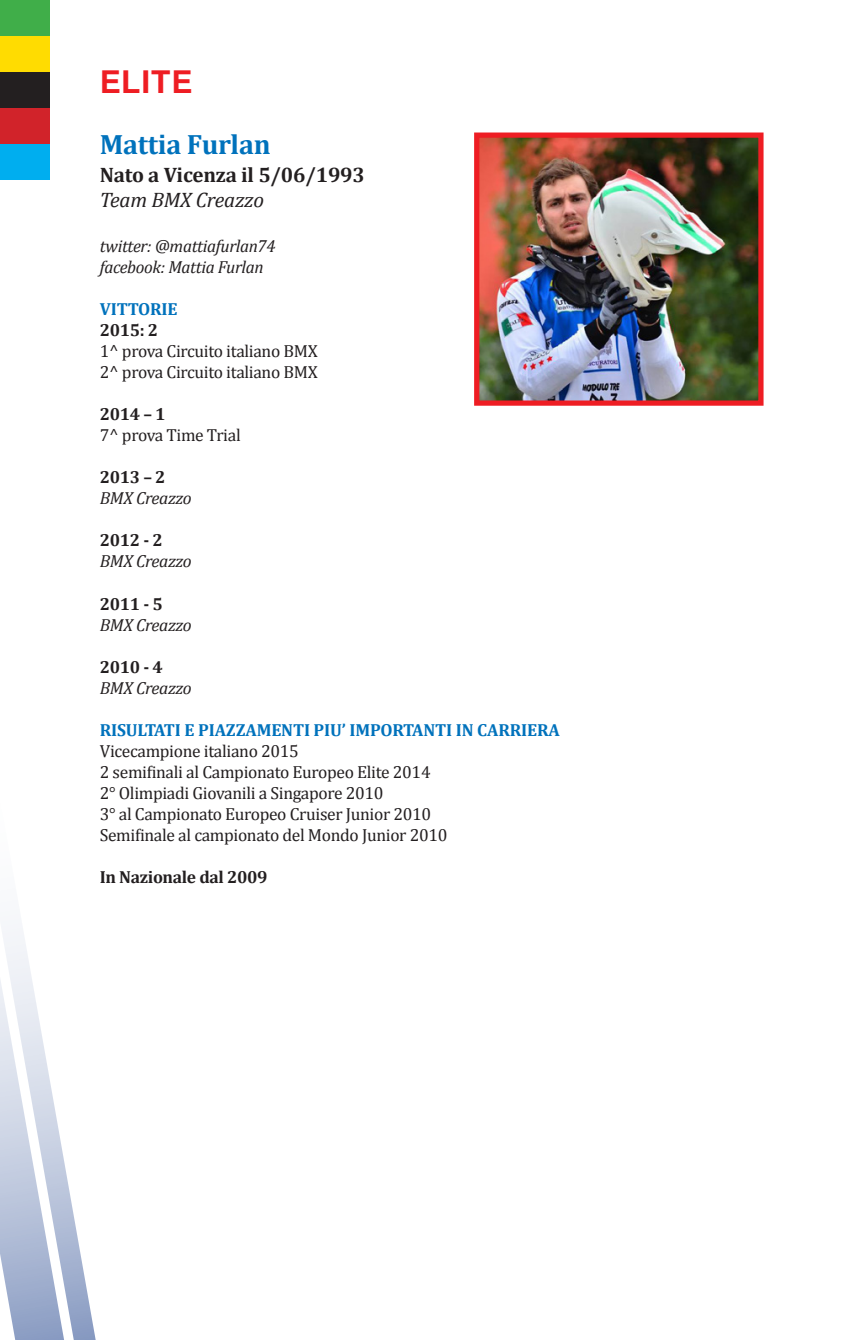
<style>
.page{position:relative;width:844px;height:1340px;background:#fff}
.page>*{position:absolute;margin:0;border:0;box-sizing:border-box;transform-origin:0 0}
.t1{font:700 31.5px "Helvetica";letter-spacing:.03em;color:#ee1d23}
.TITOLO_SCHEDE{font:700 28px "Cambria";letter-spacing:-.01em;color:#0072bc}
.LUOGO_NASCITA{font:700 21px "Cambria";letter-spacing:-.01em;color:#231f20}
.TEAM{font:italic 21px "Cambria";letter-spacing:-.01em;color:#231f20}
.TESTO_TABELLE{font:17.5px "Cambria";letter-spacing:-.02em;color:#231f20}
.testo_schede_italic{font:italic 17.5px "Cambria";letter-spacing:-.02em;color:#231f20}
.TESTO_SCHEDE{font:17.5px "Cambria";letter-spacing:-.02em;color:#231f20}
.TITOLI_SCHEDE_BLU{font:700 17.5px "Cambria";letter-spacing:-.01em;color:#0072bc}
.TESTO_SCHEDE_BOLD{font:700 17.5px "Cambria";letter-spacing:-.02em;color:#231f20}
.TESTO_TABELLE-2{font:700 17.5px "Cambria";letter-spacing:-.02em;color:#231f20}
</style>
<div class="page">
<svg style="left:0;top:928px;width:96px;height:411px"></svg>
<div style="left:0;top:144px;width:49px;height:36px;background:#00aeef"></div>
<div style="left:0;top:108px;width:49px;height:36px;background:#d1232a"></div>
<div style="left:0;top:72px;width:49px;height:36px;background:#231f20"></div>
<div style="left:0;top:36px;width:49px;height:36px;background:#ffdc01"></div>
<div style="left:0;top:0;width:49px;height:36px;background:#40ae49"></div>
<img style="left:480px;top:138px;width:277px;height:262px">
<div style="left:474px;top:132px;width:289px;height:274px;border:5px solid #ee1d23"></div>
<h1 class="t1" style="left:99px;top:57px;width:95px">ELITE</h1>
<p class="TITOLO_SCHEDE" style="left:100px;top:125px;width:172px">Mattia Furlan</p>
<p class="LUOGO_NASCITA" style="left:100px;top:160px;width:266px">Nato a Vicenza il 5/06/1993</p>
<p class="TEAM" style="left:100px;top:185px;width:166px">Team BMX Creazzo</p>
<p class="testo_schede_italic" style="left:100px;top:234px;width:177px">twitter: @mattiafurlan74</p>
<p class="testo_schede_italic" style="left:100px;top:255px;width:165px">facebook: Mattia Furlan</p>
<p class="TITOLI_SCHEDE_BLU" style="left:100px;top:297px;width:79px">VITTORIE</p>
<p class="TESTO_SCHEDE_BOLD" style="left:100px;top:318px;width:60px">2015: 2</p>
<p class="TESTO_SCHEDE" style="left:100px;top:341px;width:219px">1^ prova Circuito italiano BMX</p>
<p class="TESTO_SCHEDE" style="left:100px;top:362px;width:219px">2^ prova Circuito italiano BMX</p>
<p class="TESTO_SCHEDE_BOLD" style="left:100px;top:402px;width:67px">2014 – 1</p>
<p class="TESTO_SCHEDE" style="left:100px;top:425px;width:142px">7^ prova Time Trial</p>
<p class="TESTO_SCHEDE_BOLD" style="left:100px;top:465px;width:67px">2013 – 2</p>
<p class="testo_schede_italic" style="left:100px;top:486px;width:94px">BMX Creazzo</p>
<p class="TESTO_SCHEDE_BOLD" style="left:100px;top:528px;width:64px">2012 - 2</p>
<p class="testo_schede_italic" style="left:100px;top:549px;width:94px">BMX Creazzo</p>
<p class="TESTO_SCHEDE_BOLD" style="left:100px;top:591px;width:64px">2011 - 5</p>
<p class="testo_schede_italic" style="left:100px;top:612px;width:94px">BMX Creazzo</p>
<p class="TESTO_SCHEDE_BOLD" style="left:100px;top:654px;width:64px">2010 - 4</p>
<p class="testo_schede_italic" style="left:100px;top:675px;width:94px">BMX Creazzo</p>
<p class="TITOLI_SCHEDE_BLU" style="left:100px;top:717px;width:461px">RISULTATI E PIAZZAMENTI PIU’ IMPORTANTI IN CARRIERA</p>
<p class="TESTO_TABELLE" style="left:100px;top:740px;width:200px">Vicecampione italiano 2015</p>
<p class="TESTO_TABELLE" style="left:100px;top:761px;width:332px">2 semifinali al Campionato Europeo Elite 2014</p>
<p class="TESTO_TABELLE" style="left:100px;top:782px;width:285px">2° Olimpiadi Giovanili a Singapore 2010</p>
<p class="TESTO_TABELLE" style="left:100px;top:803px;width:333px">3° al Campionato Europeo Cruiser Junior 2010</p>
<p class="TESTO_TABELLE" style="left:100px;top:824px;width:349px">Semifinale al campionato del Mondo Junior 2010</p>
<p class="TESTO_TABELLE-2" style="left:100px;top:864px;width:169px">In Nazionale dal 2009</p>
</div>
